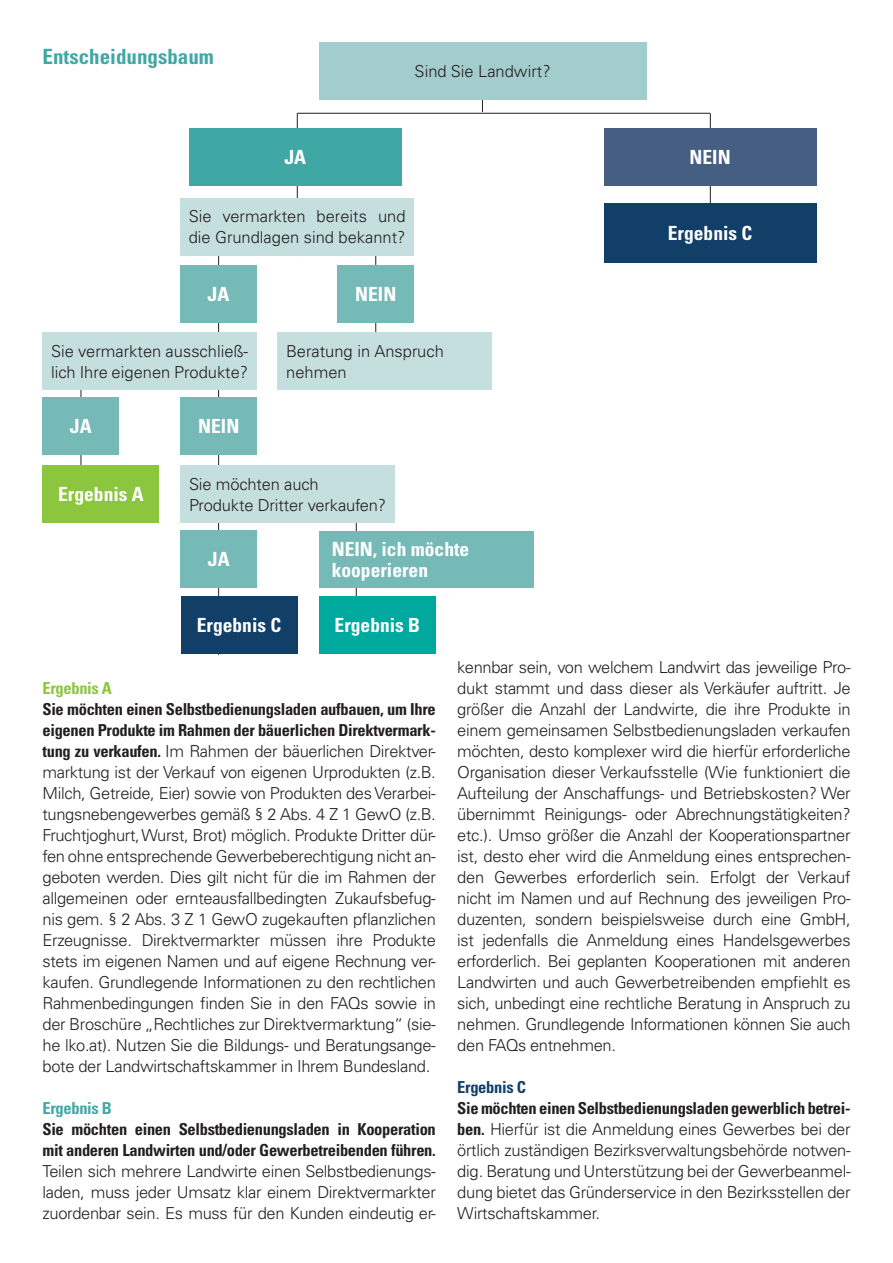
<style>
.page{position:relative;width:893px;height:1263px;background:#fff}
.page>*{position:absolute;margin:0;border:0;box-sizing:border-box;transform-origin:0 0}
.t1{font:700 condensed 21px "Univers LT Pro";color:#3fa8a5}
.t2{font:700 condensed 19.5px/21px "Univers LT Pro";color:#fff}
.t3{font:300 16.5px/21px "Univers LT Pro 45";letter-spacing:-.02em;color:#231f20;text-align:justify}
.t4{font:700 condensed 16.5px/21px "Univers LT Pro";letter-spacing:-.02em;color:#231f20}
.t5{font:300 16.5px/21px "Univers LT Pro 45";color:#231f20}
.t6{font:700 condensed 16.5px "Univers LT Pro";letter-spacing:-.02em;color:#8bc63e}
.t7{font:700 condensed 16.5px "Univers LT Pro";letter-spacing:-.02em;color:#3fa8a5}
.t8{font:700 condensed 16.5px "Univers LT Pro";letter-spacing:-.02em;color:#113f68}
.s1{font-family:"Univers LT Pro";font-weight:700;font-stretch:condensed}
</style>
<div class="page">
<hr style="left:356px;top:520px;width:1px;height:104px;background:#231f20">
<hr style="left:218px;top:251px;width:1px;height:404px;background:#231f20">
<hr style="left:375px;top:251px;width:1px;height:128px;background:#231f20">
<hr style="left:81px;top:383px;width:1px;height:117px;background:#231f20">
<svg style="left:482px;top:100px;width:1px;height:12px"></svg>
<hr style="left:710px;top:113px;width:1px;height:124px;background:#231f20">
<hr style="left:297px;top:113px;width:1px;height:143px;background:#231f20">
<div style="left:189px;top:129px;width:213px;height:57px;background:#3fa8a5"></div>
<div style="left:604px;top:129px;width:212px;height:57px;background:#455e82"></div>
<div style="left:180px;top:198px;width:234px;height:58px;background:#c5dede"></div>
<div style="left:319px;top:43px;width:327px;height:57px;background:#a3cdcc"></div>
<div style="left:604px;top:203px;width:212px;height:60px;background:#113f68"></div>
<hr style="left:297px;top:113px;width:413px;height:1px;background:#231f20">
<div style="left:180px;top:265px;width:77px;height:58px;background:#76bab8"></div>
<div style="left:337px;top:265px;width:77px;height:58px;background:#76bab8"></div>
<div style="left:43px;top:333px;width:214px;height:57px;background:#c5dede"></div>
<div style="left:278px;top:333px;width:214px;height:57px;background:#c5dede"></div>
<div style="left:43px;top:397px;width:76px;height:58px;background:#76bab8"></div>
<div style="left:43px;top:466px;width:116px;height:57px;background:#8bc63e"></div>
<div style="left:181px;top:397px;width:76px;height:58px;background:#76bab8"></div>
<div style="left:181px;top:466px;width:214px;height:57px;background:#c5dede"></div>
<div style="left:181px;top:531px;width:76px;height:57px;background:#76bab8"></div>
<div style="left:181px;top:597px;width:116px;height:57px;background:#113f68"></div>
<div style="left:319px;top:532px;width:214px;height:56px;background:#76bab8"></div>
<div style="left:319px;top:597px;width:117px;height:57px;background:#00a99d"></div>
<p class="t1" style="left:43px;top:43px;width:173px">Entscheidungsbaum</p>
<p class="t5" style="left:415px;top:60px;width:137px">Sind Sie Landwirt?</p>
<p class="t2" style="left:284px;top:147px;width:23px">JA</p>
<p class="t2" style="left:689px;top:147px;width:43px">NEIN</p>
<p class="t5" style="left:189px;top:205px;width:218px">Sie vermarkten bereits und die Grundlagen sind bekannt?</p>
<p class="t2" style="left:208px;top:283px;width:23px">JA</p>
<p class="t2" style="left:355px;top:283px;width:43px">NEIN</p>
<p class="t5" style="left:51px;top:340px;width:199px">Sie vermarkten ausschließ&shy;lich Ihre eigenen Produkte?</p>
<p class="t5" style="left:286px;top:340px;width:159px">Beratung in Anspruch nehmen</p>
<p class="t2" style="left:70px;top:416px;width:23px">JA</p>
<p class="t2" style="left:198px;top:416px;width:43px">NEIN</p>
<p class="t2" style="left:58px;top:484px;width:87px">Ergebnis A</p>
<p class="t3" style="left:189px;top:473px;width:199px">Sie möchten auch<br>Produkte Dritter verkaufen?</p>
<p class="t2" style="left:668px;top:222px;width:86px">Ergebnis C</p>
<p class="t2" style="left:332px;top:539px;width:139px">NEIN, ich möchte kooperieren</p>
<p class="t2" style="left:335px;top:615px;width:87px">Ergebnis B</p>
<p class="t3" style="left:457px;top:656px;width:395px">kennbar sein, von welchem Landwirt das jeweilige Pro&shy;dukt stammt und dass dieser als Verkäufer auftritt. Je größer die Anzahl der Landwirte, die ihre Produkte in einem gemeinsamen Selbstbedienungsladen verkaufen möchten, desto komplexer wird die hierfür erforderliche Organisation dieser Verkaufsstelle (Wie funktioniert die Aufteilung der Anschaffungs- und Betriebskosten? Wer übernimmt Reinigungs- oder Abrechnungstätigkeiten? etc.). Umso größer die Anzahl der Kooperationspartner ist, desto eher wird die Anmeldung eines entsprechen&shy;den Gewerbes erforderlich sein. Erfolgt der Verkauf nicht im Namen und auf Rechnung des jeweiligen Pro&shy;duzenten, sondern beispielsweise durch eine GmbH, ist jedenfalls die Anmeldung eines Handelsgewerbes erforderlich. Bei geplanten Kooperationen mit anderen Landwirten und auch Gewerbetreibenden empfiehlt es sich, unbedingt eine rechtliche Beratung in Anspruch zu nehmen. Grundlegende Informationen können Sie auch den FAQs entnehmen.</p>
<p class="t8" style="left:457px;top:1077px;width:70px">Ergebnis C</p>
<p class="t4" style="left:457px;top:1097px;width:395px">Sie möchten einen Selbstbedienungsladen gewerblich betrei-</p>
<p class="t3" style="left:457px;top:1118px;width:395px"><span class="s1">ben.</span> Hierfür ist die Anmeldung eines Gewerbes bei der örtlich zuständigen Bezirksverwaltungsbehörde notwen&shy;dig. Beratung und Unterstützung bei der Gewerbeanmel&shy;dung bietet das Gründerservice in den Bezirksstellen der Wirtschaftskammer.</p>
<p class="t2" style="left:208px;top:549px;width:23px">JA</p>
<p class="t2" style="left:197px;top:615px;width:86px">Ergebnis C</p>
<p class="t6" style="left:43px;top:678px;width:71px">Ergebnis A</p>
<p class="t4" style="left:43px;top:698px;width:395px">Sie möchten einen Selbstbedienungsladen aufbauen, um Ihre eigenen Produkte im Rahmen der bäuerlichen Direktvermark-</p>
<p class="t3" style="left:43px;top:740px;width:395px"><span class="s1">tung zu verkaufen.</span> Im Rahmen der bäuerlichen Direktver&shy;marktung ist der Verkauf von eigenen Urprodukten (z.B.<br>Milch, Getreide, Eier) sowie von Produkten des Verarbei&shy;tungsnebengewerbes gemäß § 2 Abs. 4 Z 1 GewO (z.B.<br>Fruchtjoghurt, Wurst, Brot) möglich. Produkte Dritter dür&shy;fen ohne entsprechende Gewerbeberechtigung nicht an&shy;geboten werden. Dies gilt nicht für die im Rahmen der allgemeinen oder ernteausfallbedingten Zukaufsbefug&shy;nis gem. § 2 Abs. 3 Z 1 GewO zugekauften pflanzlichen Erzeugnisse. Direktvermarkter müssen ihre Produkte stets im eigenen Namen und auf eigene Rechnung ver&shy;kaufen. Grundlegende Informationen zu den rechtlichen Rahmenbedingungen finden Sie in den FAQs sowie in der Broschüre „Rechtliches zur Direktvermarktung“ (sie&shy;he lko.at). Nutzen Sie die Bildungs- und Beratungsange&shy;bote der Landwirtschaftskammer in Ihrem Bundesland.</p>
<p class="t7" style="left:43px;top:1098px;width:71px">Ergebnis B</p>
<p class="t4" style="left:43px;top:1118px;width:395px">Sie möchten einen Selbstbedienungsladen in Kooperation mit anderen Landwirten und/oder Gewerbetreibenden führen.</p>
<p class="t3" style="left:43px;top:1160px;width:395px">Teilen sich mehrere Landwirte einen Selbstbedienungs&shy;laden, muss jeder Umsatz klar einem Direktvermarkter zuordenbar sein. Es muss für den Kunden eindeutig er-</p>
</div>
